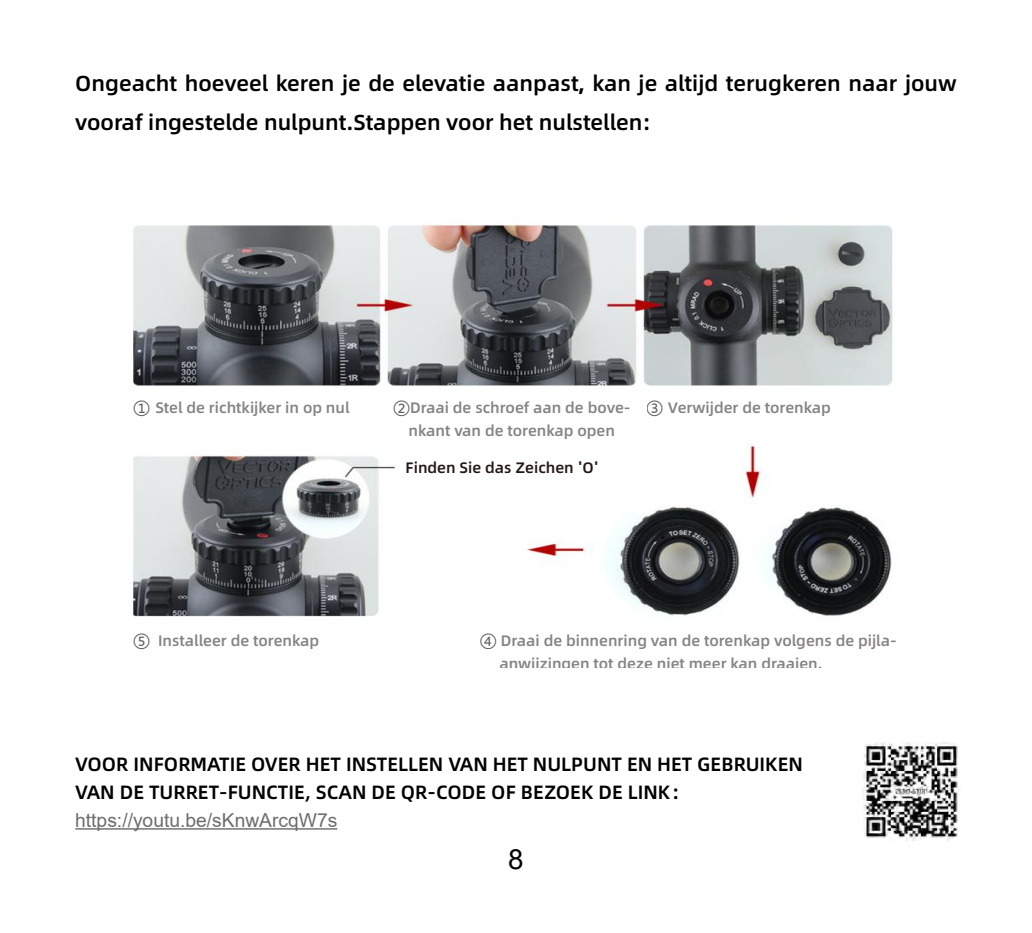
<style>
.page{position:relative;width:1032px;height:933px;background:#fff}
.page>*{position:absolute;margin:0;border:0;box-sizing:border-box;transform-origin:0 0}
.t1{font:27.65px "Arial";color:#000}
.t2{font:700 21.7px/38.5px "Alibaba Pu Hui Ti 2 75 Semi";color:#000}
.t3{font:700 19.25px/28px "Alibaba Pu Hui Ti 2 75 Semi";color:#000}
.t4{font:19.25px "Arial";color:#6d6d6d}
.t5{font:700 15.05px/22.8px "Alibaba Pu Hui Ti 2 75 Semi";color:#3e3a39}
.t6{font:700 15.05px "Alibaba Pu Hui Ti 2 75 Semi";color:#231815}
.s1{font-family:"Microsoft Ya Hei"}
.s2{font-family:"Microsoft Ya Hei";font-weight:400;font-size:17.15px;color:#000}
</style>
<div class="page">
<hr style="left:75px;top:828px;width:262px;height:1px;background:#6d6d6d">
<img style="left:862px;top:742px;width:96px;height:98px">
<img style="left:133px;top:223px;width:760px;height:163px">
<img style="left:581px;top:443px;width:311px;height:173px">
<img style="left:133px;top:453px;width:448px;height:164px">
<div style="left:396px;top:452px;width:174px;height:26px;background:#fff"></div>
<h2 class="t2" style="left:75px;top:63px;width:883px">Ongeacht hoeveel keren je de elevatie aanpast<span class="s1">,</span> kan je altijd terugkeren naar jouw vooraf ingestelde nulpunt.Stappen voor het nulstellen:</h2>
<p class="t5" style="left:133px;top:395px;width:218px"><span class="s2">①</span> Stel de richtkijker in op nul</p>
<p class="t5" style="left:409px;top:395px;width:424px;text-indent:-16px"><span class="s2">②</span>Draai de schroef aan de bove- <span class="s2">③</span> Verwijder de torenkap nkant van de torenkap open</p>
<p class="t5" style="left:133px;top:628px;width:187px"><span class="s2">⑤</span> Installeer de torenkap</p>
<p class="t6" style="left:406px;top:455px;width:194px">Finden Sie das Zeichen <span class="s1">'</span>O<span class="s1">'</span></p>
<p class="t5" style="left:499px;top:628px;width:399px;text-indent:-19px"><span class="s2">④</span> Draai de binnenring van de torenkap volgens de pijla&shy;anwijzingen tot deze niet meer kan draaien.</p>
<p class="t3" style="left:75px;top:749px;width:729px">VOOR INFORMATIE OVER HET INSTELLEN VAN HET NULPUNT EN HET GEBRUIKEN<br>VAN DE TURRET-FUNCTIE, SCAN DE QR-CODE OF BEZOEK DE LINK：</p>
<p class="t4" style="left:75px;top:807px;width:264px">https://youtu.be/sKnwArcqW7s</p>
<h1 class="t1" style="left:508px;top:840px;width:17px">8</h1>
</div>
